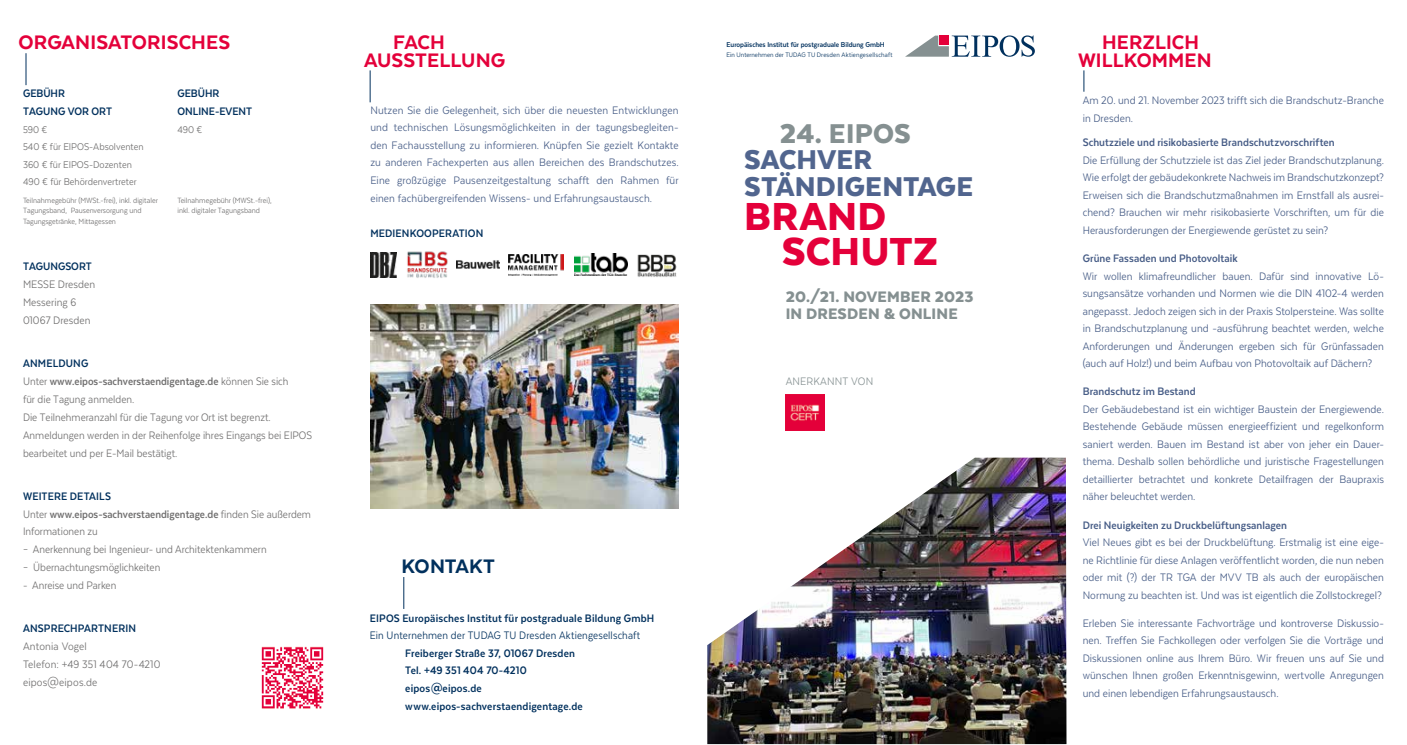
<style>
.page{position:relative;width:1407px;height:745px;background:#fff}
.page>*{position:absolute;margin:0;border:0;box-sizing:border-box;transform-origin:0 0}
.t1{font:900 45px/35px "Texta";letter-spacing:.005em;color:#e4003a}
.t2{font:900 31.25px/26.2px "Texta";letter-spacing:.01em;color:#51658e}
.t3{font:900 31.25px "Texta";letter-spacing:.01em;color:#859091}
.t4{font:800 22.5px/18px "Texta";letter-spacing:.005em;color:#e4003a;text-align:center}
.t5{font:800 22.5px "Texta";color:#00305d}
.t6{font:900 17.5px/17.5px "Texta";letter-spacing:.01em;color:#859091}
.t7{font:12.5px/17.5px "Texta Narrow";letter-spacing:.005em;color:#465c86;text-align:justify}
.t8{font:12.5px/17.9px "Texta Narrow";color:#706f6f}
.t9{font:700 12.5px/17.5px "Texta Narrow";letter-spacing:.015em;color:#00305d}
.t10{font:700 12.5px "Texta Narrow";letter-spacing:.005em;color:#465c86}
.t11{font:12.5px "Texta Narrow";letter-spacing:.015em;color:#00305d}
.t12{font:12.5px "Texta Narrow";letter-spacing:.01em;color:#889394}
.t13{font:11.25px/17.5px "Texta Narrow";color:#706f6f}
.t14{font:8.75px/10.5px "Texta Narrow";color:#706f6f}
.t15{font:700 8.12px "Texta Narrow";color:#00305d}
.t16{font:7.5px "Texta Narrow";letter-spacing:.015em;color:#00305d}
.s1{font-weight:700;color:#00305d}
.s2{font-weight:700}
</style>
<div class="page">
<svg style="left:905px;top:35px;width:130px;height:22px"></svg>
<svg style="left:1083px;top:70px;width:1px;height:22px"></svg>
<hr style="left:370px;top:70px;width:1px;height:32px;background:#00305d">
<hr style="left:403px;top:576px;width:1px;height:32px;background:#00305d">
<hr style="left:26px;top:53px;width:1px;height:32px;background:#00305d">
<img style="left:509px;top:254px;width:54px;height:22px">
<img style="left:574px;top:254px;width:53px;height:21px">
<img style="left:261px;top:646px;width:63px;height:62px">
<img style="left:786px;top:394px;width:39px;height:36px">
<img style="left:707px;top:457px;width:359px;height:286px">
<img style="left:371px;top:304px;width:307px;height:204px">
<img style="left:407px;top:251px;width:41px;height:27px">
<img style="left:637px;top:254px;width:40px;height:23px">
<img style="left:371px;top:252px;width:26px;height:25px">
<img style="left:456px;top:260px;width:43px;height:9px">
<h3 class="t4" style="left:19px;top:33px;width:213px">ORGANISATORISCHES</h3>
<p class="t9" style="left:23px;top:85px;width:91px">GEBÜHR<br>TAGUNG VOR ORT</p>
<p class="t13" style="left:23px;top:120px;width:122px">590 €<br>540 € für EIPOS-Absolventen<br>360 € für EIPOS-Dozenten<br>490 € für Behördenvertreter</p>
<p class="t14" style="left:23px;top:195px;width:136px">Teilnahmegebühr (MWSt.-frei), inkl. digitaler<br>Tagungsband, Pausenversorgung und<br>Tagungsgetränke, Mittagessen</p>
<p class="t9" style="left:177px;top:85px;width:76px">GEBÜHR<br>ONLINE-EVENT</p>
<p class="t13" style="left:177px;top:120px;width:27px">490 €</p>
<p class="t14" style="left:177px;top:195px;width:96px">Teilnahmegebühr (MWSt.-frei), inkl. digitaler Tagungsband</p>
<p class="t9" style="left:23px;top:257px;width:70px">TAGUNGSORT</p>
<p class="t8" style="left:23px;top:275px;width:74px">MESSE Dresden<br>Messering 6<br>01067 Dresden</p>
<p class="t8" style="left:23px;top:353px;width:291px"><span class="s1">ANMELDUNG<br></span>Unter <span class="s2">www.eipos-sachverstaendigentage.de</span> können Sie sich<br>für die Tagung anmelden.<br>Die Teilnehmeranzahl für die Tagung vor Ort ist begrenzt.<br>Anmeldungen werden in der Reihenfolge ihres Eingangs bei EIPOS bearbeitet und per E-Mail bestätigt.</p>
<p class="t8" style="left:23px;top:486px;width:289px"><span class="s1">WEITERE DETAILS<br></span>Unter <span class="s2">www.eipos-sachverstaendigentage.de</span> finden Sie außerdem<br>Informationen zu</p>
<p class="t8" style="left:23px;top:540px;width:245px">– Anerkennung bei Ingenieur- und Architektenkammern</p>
<p class="t8" style="left:23px;top:558px;width:139px">– Übernachtungsmöglichkeiten</p>
<p class="t8" style="left:23px;top:576px;width:95px">- Anreise und Parken</p>
<p class="t9" style="left:23px;top:619px;width:115px">ANSPRECHPARTNERIN</p>
<p class="t8" style="left:23px;top:637px;width:139px">Antonia Vogel<br>Telefon: +49 351 404 70-4210 eipos@eipos.de</p>
<h3 class="t4" style="left:364px;top:33px;width:143px;text-align:left;text-indent:29px">FACH<br>AUSSTELLUNG</h3>
<p class="t7" style="left:370px;top:101px;width:310px">Nutzen Sie die Gelegenheit, sich über die neuesten Entwicklungen und technischen Lösungsmöglichkeiten in der tagungsbegleiten&shy;den Fachausstellung zu informieren. Knüpfen Sie gezielt Kontakte zu anderen Fachexperten aus allen Bereichen des Brandschutzes.<br>Eine großzügige Pausenzeitgestaltung schafft den Rahmen für einen fachübergreifenden Wissens- und Erfahrungsaustausch.</p>
<p class="t9" style="left:370px;top:224px;width:115px">MEDIENKOOPERATION</p>
<p class="t15" style="left:726px;top:40px;width:160px">Europäisches Institut für postgraduale Bildung GmbH</p>
<p class="t16" style="left:726px;top:51px;width:168px">Ein Unternehmen der TUDAG TU Dresden Aktiengesellschaft</p>
<h2 class="t3" style="left:780px;top:117px;width:133px">24. EIPOS</h2>
<h2 class="t2" style="left:744px;top:146px;width:230px">SACHVER<br>STÄNDIGENTAGE</h2>
<h1 class="t1" style="left:782px;top:198px;width:158px;text-indent:-37px">BRAND<br>SCHUTZ</h1>
<h3 class="t6" style="left:786px;top:287px;width:189px">20./21. NOVEMBER 2023<br>IN DRESDEN &amp; ONLINE</h3>
<p class="t12" style="left:786px;top:375px;width:89px">ANERKANNT VON</p>
<h3 class="t5" style="left:401px;top:554px;width:95px">KONTAKT</h3>
<p class="t9" style="left:370px;top:609px;width:286px">EIPOS Europäisches Institut für postgraduale Bildung GmbH</p>
<p class="t11" style="left:370px;top:629px;width:272px">Ein Unternehmen der TUDAG TU Dresden Aktiengesellschaft</p>
<p class="t9" style="left:405px;top:644px;width:179px">Freiberger Straße 37, 01067 Dresden<br>Tel. +49 351 404 70-4210 eipos@eipos.de www.eipos-sachverstaendigentage.de</p>
<h3 class="t4" style="left:1078px;top:33px;width:135px">HERZLICH<br>WILLKOMMEN</h3>
<p class="t7" style="left:1082px;top:91px;width:303px">Am 20. und 21. November 2023 trifft sich die Brandschutz-Branche in Dresden.</p>
<p class="t10" style="left:1082px;top:136px;width:253px">Schutzziele und risikobasierte Brandschutzvorschriften</p>
<p class="t7" style="left:1082px;top:151px;width:303px">Die Erfüllung der Schutzziele ist das Ziel jeder Brandschutzplanung.<br>Wie erfolgt der gebäudekonkrete Nachweis im Brandschutzkonzept?<br>Erweisen sich die Brandschutzmaßnahmen im Ernstfall als ausrei&shy;chend? Brauchen wir mehr risikobasierte Vorschriften, um für die Herausforderungen der Energiewende gerüstet zu sein?</p>
<p class="t10" style="left:1082px;top:252px;width:156px">Grüne Fassaden und Photovoltaik</p>
<p class="t7" style="left:1082px;top:267px;width:303px">Wir wollen klimafreundlicher bauen. Dafür sind innovative Lö&shy;sungsansätze vorhanden und Normen wie die DIN 4102-4 werden angepasst. Jedoch zeigen sich in der Praxis Stolpersteine. Was sollte in Brandschutzplanung und -ausführung beachtet werden, welche Anforderungen und Änderungen ergeben sich für Grünfassaden (auch auf Holz!) und beim Aufbau von Photovoltaik auf Dächern?</p>
<p class="t10" style="left:1082px;top:385px;width:115px">Brandschutz im Bestand</p>
<p class="t7" style="left:1082px;top:400px;width:303px">Der Gebäudebestand ist ein wichtiger Baustein der Energiewende.<br>Bestehende Gebäude müssen energieeffizient und regelkonform saniert werden. Bauen im Bestand ist aber von jeher ein Dauer&shy;thema. Deshalb sollen behördliche und juristische Fragestellungen detaillierter betrachtet und konkrete Detailfragen der Baupraxis näher beleuchtet werden.</p>
<p class="t10" style="left:1082px;top:518px;width:206px">Drei Neuigkeiten zu Druckbelüftungsanlagen</p>
<p class="t7" style="left:1082px;top:533px;width:303px">Viel Neues gibt es bei der Druckbelüftung. Erstmalig ist eine eige&shy;ne Richtlinie für diese Anlagen veröffentlicht worden, die nun neben oder mit (?) der TR TGA der MVV TB als auch der europäischen Normung zu beachten ist. Und was ist eigentlich die Zollstockregel?</p>
<p class="t7" style="left:1082px;top:613px;width:303px">Erleben Sie interessante Fachvorträge und kontroverse Diskussio&shy;nen. Treffen Sie Fachkollegen oder verfolgen Sie die Vorträge und Diskussionen online aus Ihrem Büro. Wir freuen uns auf Sie und wünschen Ihnen großen Erkenntnisgewinn, wertvolle Anregungen und einen lebendigen Erfahrungsaustausch.</p>
</div>
